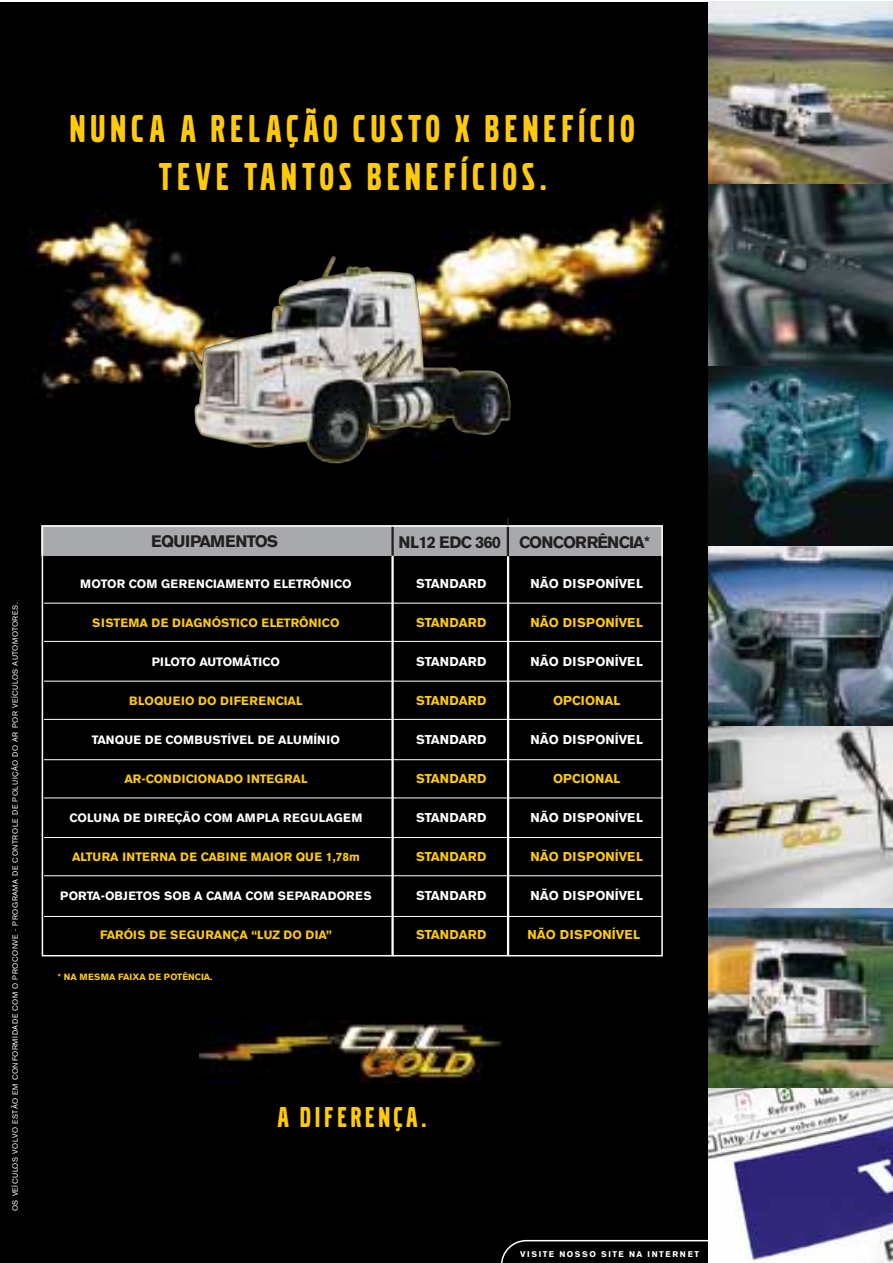
<style>
.page{position:relative;width:893px;height:1263px;background:#fff}
.page>*{position:absolute;margin:0;border:0;box-sizing:border-box;transform-origin:0 0}
.t1{font:40.5px/48px "Volvo Broad";letter-spacing:.14em;color:#feca0a;text-align:center}
.t2{font:30px "Volvo Broad";letter-spacing:.14em;color:#feca0a}
.t3{font:700 16.5px "Volvo Sans";letter-spacing:-.055em;color:#231f20}
.t4{font:700 12.75px "Volvo Sans";color:#fff}
.t5{font:700 12.75px "Volvo Sans";color:#feca0a}
.t6{font:700 12px "Volvo Sans";color:#fff}
.t7{font:700 12px "Volvo Sans";color:#feca0a}
.t8{font:700 12px "Volvo Sans";letter-spacing:.02em;color:#feca0a}
.t9{font:700 9px "Volvo Sans";color:#feca0a}
.t10{font:700 8.25px "Volvo Sans";letter-spacing:.18em;color:#fff}
.t11{font:7.5px "Volvo Sans";letter-spacing:.08em;color:#fff}
</style>
<div class="page">
<img style="left:708px;top:2px;width:185px;height:1261px">
<img style="left:708px;top:727px;width:185px;height:180px">
<div style="left:0;top:2px;width:708px;height:1261px;background:#000"></div>
<img style="left:8px;top:205px;width:661px;height:259px">
<img style="left:199px;top:1020px;width:303px;height:63px">
<img style="left:189px;top:256px;width:322px;height:207px">
<hr style="left:391px;top:525px;width:3px;height:431px;background:#fff">
<hr style="left:507px;top:554px;width:2px;height:402px;background:#fff">
<div style="left:42px;top:525px;width:621px;height:31px;background:#a8a9ad"></div>
<hr style="left:44px;top:603px;width:619px;height:1px;background:#fff">
<hr style="left:44px;top:641px;width:619px;height:1px;background:#fff">
<hr style="left:44px;top:681px;width:619px;height:1px;background:#fff">
<hr style="left:44px;top:719px;width:619px;height:1px;background:#fff">
<hr style="left:44px;top:759px;width:619px;height:1px;background:#fff">
<hr style="left:44px;top:797px;width:619px;height:1px;background:#fff">
<hr style="left:44px;top:837px;width:619px;height:1px;background:#fff">
<hr style="left:44px;top:875px;width:619px;height:1px;background:#fff">
<hr style="left:44px;top:916px;width:619px;height:1px;background:#fff">
<hr style="left:391px;top:525px;width:3px;height:31px;background:#231f20">
<hr style="left:507px;top:518px;width:2px;height:38px;background:#231f20">
<svg style="left:501px;top:1240px;width:238px;height:23px"></svg>
<h1 class="t1" style="left:70px;top:108px;width:566px">NUNCA A RELAÇÃO CUSTO X BENEFÍCIO<br>TEVE TANTOS BENEFÍCIOS.</h1>
<p class="t11" style="left:12px;top:1211px;width:610px;rotate:-90deg">OS VEÍCULOS VOLVO ESTÃO EM CONFORMIDADE COM O PROCONVE - PROGRAMA DE CONTROLE DE POLUIÇÃO DO AR POR VEÍCULOS AUTOMOTORES.</p>
<h3 class="t3" style="left:151px;top:534px;width:129px">EQUIPAMENTOS</h3>
<h3 class="t3" style="left:398px;top:535px;width:253px">NL12 EDC 360 CONCORRÊNCIA*</h3>
<p class="t6" style="left:80px;top:578px;width:273px">MOTOR COM GERENCIAMENTO ELETRÔNICO</p>
<p class="t7" style="left:92px;top:617px;width:249px">SISTEMA DE DIAGNÓSTICO ELETRÔNICO</p>
<p class="t6" style="left:152px;top:656px;width:130px">PILOTO AUTOMÁTICO</p>
<p class="t8" style="left:129px;top:695px;width:175px">BLOQUEIO DO DIFERENCIAL</p>
<p class="t6" style="left:92px;top:734px;width:250px">TANQUE DE COMBUSTÍVEL DE ALUMÍNIO</p>
<p class="t7" style="left:124px;top:773px;width:185px">AR-CONDICIONADO INTEGRAL</p>
<p class="t6" style="left:69px;top:812px;width:295px">COLUNA DE DIREÇÃO COM AMPLA REGULAGEM</p>
<p class="t7" style="left:72px;top:851px;width:289px">ALTURA INTERNA DE CABINE MAIOR QUE 1,78m</p>
<p class="t6" style="left:60px;top:890px;width:313px">PORTA-OBJETOS SOB A CAMA COM SEPARADORES</p>
<p class="t7" style="left:100px;top:929px;width:233px">FARÓIS DE SEGURANÇA “LUZ DO DIA”</p>
<p class="t9" style="left:58px;top:973px;width:156px">* NA MESMA FAIXA DE POTÊNCIA.</p>
<p class="t4" style="left:416px;top:578px;width:72px">STANDARD</p>
<p class="t4" style="left:530px;top:578px;width:114px">NÃO DISPONÍVEL</p>
<p class="t5" style="left:416px;top:617px;width:72px">STANDARD</p>
<p class="t5" style="left:530px;top:617px;width:114px">NÃO DISPONÍVEL</p>
<p class="t4" style="left:416px;top:656px;width:72px">STANDARD</p>
<p class="t4" style="left:530px;top:656px;width:114px">NÃO DISPONÍVEL</p>
<p class="t5" style="left:416px;top:695px;width:72px">STANDARD</p>
<p class="t5" style="left:553px;top:695px;width:69px">OPCIONAL</p>
<p class="t4" style="left:416px;top:734px;width:72px">STANDARD</p>
<p class="t4" style="left:530px;top:734px;width:114px">NÃO DISPONÍVEL</p>
<p class="t5" style="left:416px;top:773px;width:72px">STANDARD</p>
<p class="t5" style="left:553px;top:773px;width:69px">OPCIONAL</p>
<p class="t4" style="left:416px;top:812px;width:72px">STANDARD</p>
<p class="t4" style="left:530px;top:812px;width:114px">NÃO DISPONÍVEL</p>
<p class="t5" style="left:416px;top:851px;width:72px">STANDARD</p>
<p class="t5" style="left:530px;top:851px;width:114px">NÃO DISPONÍVEL</p>
<p class="t4" style="left:416px;top:890px;width:72px">STANDARD</p>
<p class="t4" style="left:530px;top:890px;width:114px">NÃO DISPONÍVEL</p>
<p class="t5" style="left:416px;top:929px;width:72px">STANDARD</p>
<p class="t5" style="left:528px;top:929px;width:114px">NÃO DISPONÍVEL</p>
<h2 class="t2" style="left:277px;top:1107px;width:150px">A DIFERENÇA.</h2>
<p class="t10" style="left:520px;top:1251px;width:180px">VISITE NOSSO SITE NA INTERNET</p>
</div>
